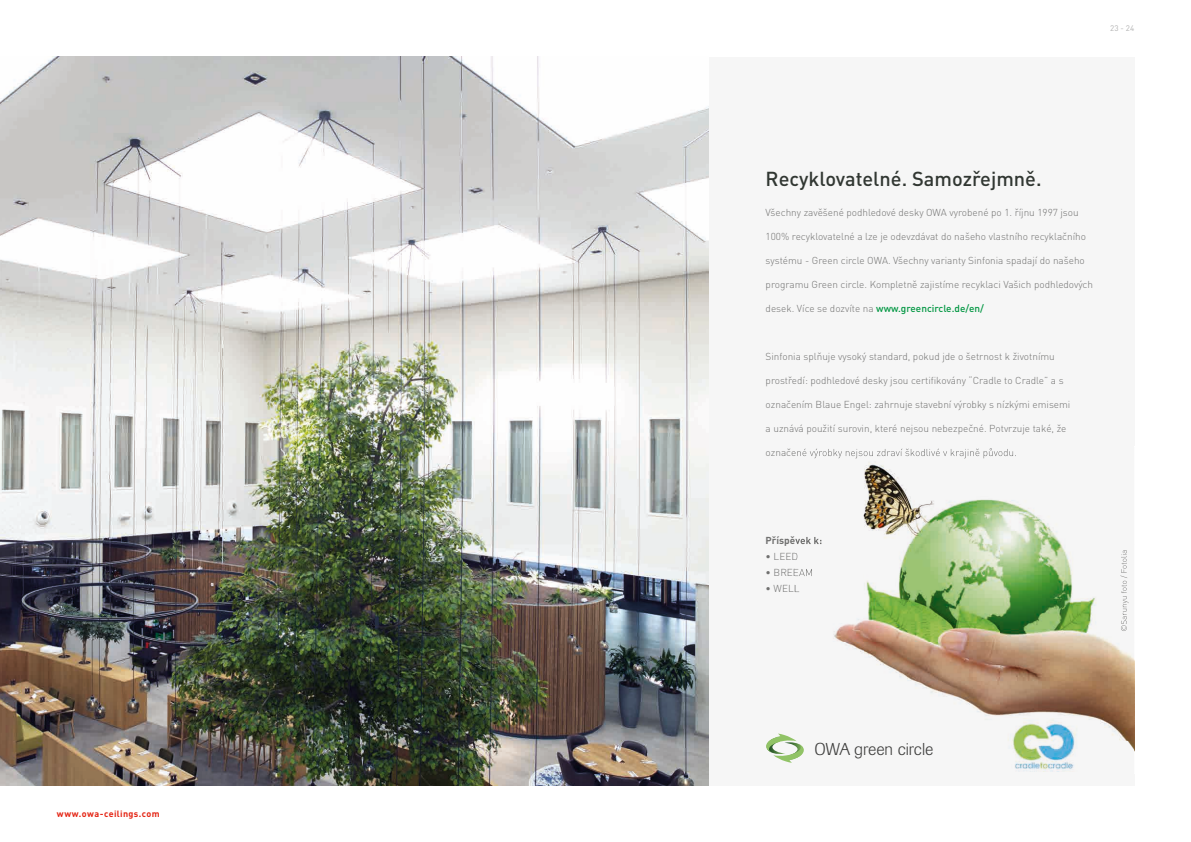
<style>
.page{position:relative;width:1191px;height:842px;background:#fff}
.page>*{position:absolute;margin:0;border:0;box-sizing:border-box;transform-origin:0 0}
.t1{font:500 20px "DIN Pro";color:#313732}
.t2{font:300 17.1px "Imago Pro";letter-spacing:-.005em;color:#3d3d3c}
.t3{font:300 10px "DIN Pro";color:#70706f}
.t4{font:500 10px "DIN Pro";color:#009641}
.t5{font:700 10px "DIN Pro";color:#70706f}
.t6{font:700 9px "DIN Pro";letter-spacing:.04em;color:#e42413}
.t7{font:8px "DIN Pro";color:#b2b2b2}
.s1{font-weight:300;color:#70706f}
</style>
<div class="page">
<img style="left:0;top:57px;width:709px;height:728px">
<div style="left:709px;top:57px;width:425px;height:728px;background:#f6f6f6"></div>
<img style="left:1134px;top:447px;width:1px;height:326px">
<img style="left:797px;top:455px;width:337px;height:317px">
<img style="left:795px;top:448px;width:220px;height:10px">
<img style="left:795px;top:536px;width:26px;height:10px">
<img style="left:795px;top:569px;width:17px;height:7px">
<svg style="left:795px;top:585px;width:4px;height:7px"></svg>
<img style="left:1120px;top:550px;width:8px;height:81px">
<svg style="left:766px;top:733px;width:39px;height:30px"></svg>
<img style="left:1000px;top:718px;width:85px;height:53px">
<p class="t6" style="left:57px;top:808px;width:104px">www.owa-ceilings.com</p>
<p class="t7" style="left:1110px;top:23px;width:26px">23 - 24</p>
<h1 class="t1" style="left:765px;top:165px;width:277px">Recyklovatelné. Samozřejmně.</h1>
<p class="t3" style="left:765px;top:206px;width:315px">Všechny zavěšené podhledové desky OWA vyrobené po 1. říjnu 1997 jsou</p>
<p class="t3" style="left:765px;top:230px;width:322px">100% recyklovatelné a lze je odevzdávat do našeho vlastního recyklačního</p>
<p class="t3" style="left:765px;top:254px;width:321px">systému - Green circle OWA. Všechny varianty Sinfonia spadají do našeho</p>
<p class="t3" style="left:765px;top:278px;width:329px">programu Green circle. Kompletně zajistíme recyklaci Vašich podhledových</p>
<p class="t4" style="left:765px;top:302px;width:220px"><span class="s1">desek. Více se dozvíte na</span> www.greencircle.de/en/</p>
<p class="t3" style="left:765px;top:350px;width:291px">Sinfonia splňuje vysoký standard, pokud jde o šetrnost k životnímu</p>
<p class="t3" style="left:765px;top:374px;width:299px">prostředí: podhledové desky jsou certifikovány “Cradle to Cradle” a s</p>
<p class="t3" style="left:765px;top:398px;width:306px">označením Blaue Engel: zahrnuje stavební výrobky s nízkými emisemi</p>
<p class="t3" style="left:765px;top:422px;width:302px">a uznává použití surovin, které nejsou nebezpečné. Potvrzuje také, že</p>
<p class="t5" style="left:765px;top:534px;width:58px">Příspěvek k:</p>
<p class="t3" style="left:765px;top:550px;width:34px">• LEED</p>
<p class="t3" style="left:765px;top:566px;width:49px">• BREEAM</p>
<p class="t3" style="left:765px;top:582px;width:35px">• WELL</p>
<h2 class="t2" style="left:814px;top:738px;width:120px">OWA green circle</h2>
</div>
